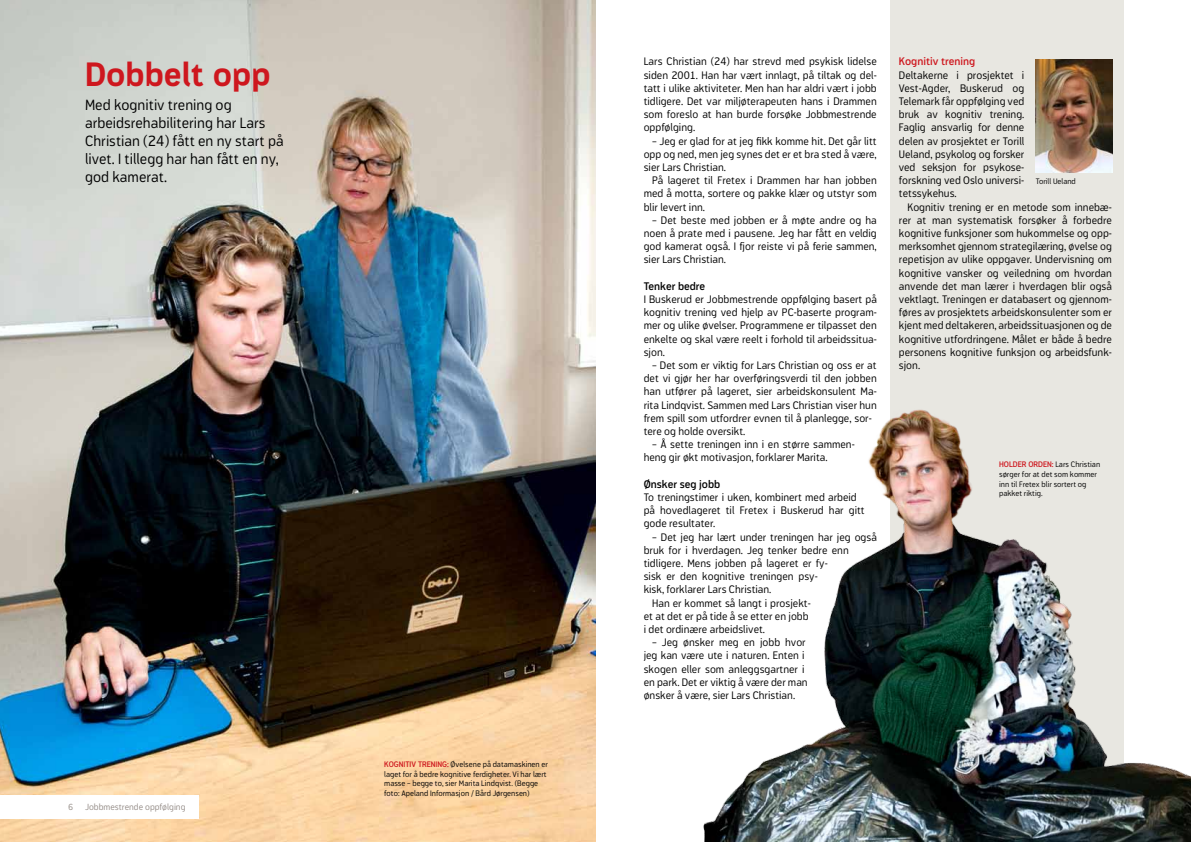
<style>
.page{position:relative;width:1191px;height:842px;background:#fff}
.page>*{position:absolute;margin:0;border:0;box-sizing:border-box;transform-origin:0 0}
.t1{font:700 33.4px "Modus";color:#ce171e}
.t2{font:300 15px/18px "Modus";color:#000}
.t3{font:300 11px/13.2px "Modus";color:#000}
.t4{font:300 9px "Modus";color:#958d88}
.t5{font:300 8px/9.6px "Modus";color:#000}
.s1{font-weight:600;color:#ce171e}
.s2{font-weight:600}
</style>
<div class="page">
<div style="left:889px;top:0;width:234px;height:842px;background:#e8e7e1"></div>
<img style="left:0;top:0;width:595px;height:842px">
<div style="left:0;top:795px;width:198px;height:24px;background:#fff"></div>
<img style="left:703px;top:272px;width:488px;height:570px">
<img style="left:1035px;top:60px;width:77px;height:112px">
<h1 class="t1" style="left:85px;top:55px;width:187px">Dobbelt opp</h1>
<p class="t2" style="left:85px;top:96px;width:200px">Med kognitiv trening og arbeidsrehabilitering har Lars<br>Christian (24) fått en ny start på livet. I tillegg har han fått en ny, god kamerat.</p>
<p class="t4" style="left:68px;top:802px;width:7px">6</p>
<p class="t4" style="left:85px;top:802px;width:102px">Jobbmestrende oppfølging</p>
<p class="t5" style="left:384px;top:760px;width:165px"><span class="s1">KOGNITIV TRENING:</span> Øvelsene på datamaskinen er laget for å bedre kognitive ferdigheter. Vi har lært masse – begge to, sier Marita Lindqvist. (Begge foto: Apeland Informasjon / Bård Jørgensen)</p>
<p class="t3" style="left:643px;top:55px;width:235px;text-align:justify">Lars Christian (24) har strevd med psykisk lidelse siden 2001. Han har vært innlagt, på tiltak og del&shy;tatt i ulike aktiviteter. Men han har aldri vært i jobb tidligere. Det var miljøterapeuten hans i Drammen som foreslo at han burde forsøke Jobbmestrende oppfølging.</p>
<p class="t3" style="left:652px;top:134px;width:226px">– Jeg er glad for at jeg fikk komme hit. Det går litt</p>
<p class="t3" style="left:643px;top:147px;width:235px">opp og ned, men jeg synes det er et bra sted å være,</p>
<p class="t3" style="left:643px;top:161px;width:84px">sier Lars Christian.</p>
<p class="t3" style="left:652px;top:174px;width:226px">På lageret til Fretex i Drammen har han jobben</p>
<p class="t3" style="left:643px;top:187px;width:234px">med å motta, sortere og pakke klær og utstyr som</p>
<p class="t3" style="left:643px;top:200px;width:63px">blir levert inn.</p>
<p class="t3" style="left:643px;top:213px;width:235px;text-align:justify;text-indent:9px">– Det beste med jobben er å møte andre og ha noen å prate med i pausene. Jeg har fått en veldig god kamerat også. I fjor reiste vi på ferie sammen, sier Lars Christian.</p>
<p class="t3" style="left:643px;top:279px;width:235px"><span class="s2">Tenker bedre<br></span>I Buskerud er Jobbmestrende oppfølging basert på kognitiv trening ved hjelp av PC-baserte program&shy;mer og ulike øvelser. Programmene er tilpasset den enkelte og skal være reelt i forhold til arbeidssitua&shy;sjon.</p>
<p class="t3" style="left:643px;top:359px;width:235px;text-indent:9px">– Det som er viktig for Lars Christian og oss er at det vi gjør her har overføringsverdi til den jobben han utfører på lageret, sier arbeidskonsulent Ma&shy;rita Lindqvist. Sammen med Lars Christian viser hun frem spill som utfordrer evnen til å planlegge, sor&shy;tere og holde oversikt.</p>
<p class="t3" style="left:643px;top:438px;width:212px;text-indent:9px">– Å sette treningen inn i en større sammen&shy;heng gir økt motivasjon, forklarer Marita.</p>
<p class="t3" style="left:643px;top:477px;width:223px"><span class="s2">ønsker seg jobb<br></span>To treningstimer i uken, kombinert med arbeid på hovedlageret til Fretex i Buskerud har gitt gode resultater.</p>
<p class="t3" style="left:652px;top:530px;width:226px">– Det jeg har lært under treningen har jeg også</p>
<p class="t3" style="left:643px;top:543px;width:206px">bruk for i hverdagen. Jeg tenker bedre enn</p>
<p class="t3" style="left:643px;top:557px;width:186px">tidligere. Mens jobben på lageret er fy-</p>
<p class="t3" style="left:643px;top:570px;width:176px">sisk er den kognitive treningen psy-</p>
<p class="t3" style="left:643px;top:583px;width:129px">kisk, forklarer Lars Christian.</p>
<p class="t3" style="left:652px;top:596px;width:160px">Han er kommet så langt i prosjekt-</p>
<p class="t3" style="left:643px;top:609px;width:166px">et at det er på tide å se etter en jobb</p>
<p class="t3" style="left:643px;top:623px;width:123px">i det ordinære arbeidslivet.</p>
<p class="t3" style="left:643px;top:636px;width:165px;text-indent:9px">– Jeg ønsker meg en jobb hvor jeg kan være ute i naturen. Enten i skogen eller som anleggsgartner i en park. Det er viktig å være der man ønsker å være, sier Lars Christian.</p>
<p class="t3" style="left:899px;top:55px;width:127px"><span class="s1">Kognitiv trening<br></span>Deltakerne i prosjektet i<br>Vest-Agder, Buskerud og<br>Telemark får oppfølging ved bruk av kognitiv trening.<br>Faglig ansvarlig for denne delen av prosjektet er Torill<br>Ueland, psykolog og forsker ved seksjon for psykose&shy;forskning ved Oslo universi&shy;tetssykehus.</p>
<p class="t3" style="left:899px;top:200px;width:215px;text-align:justify;text-indent:9px">Kognitiv trening er en metode som innebæ&shy;rer at man systematisk forsøker å forbedre kognitive funksjoner som hukommelse og opp&shy;merksomhet gjennom strategilæring, øvelse og repetisjon av ulike oppgaver. Undervisning om kognitive vansker og veiledning om hvordan anvende det man lærer i hverdagen blir også vektlagt. Treningen er databasert og gjennom&shy;føres av prosjektets arbeidskonsulenter som er kjent med deltakeren, arbeidssituasjonen og de kognitive utfordringene. Målet er både å bedre personens kognitive funksjon og arbeidsfunk&shy;sjon.</p>
<p class="t5" style="left:1035px;top:176px;width:42px">Torill Ueland</p>
<p class="t5" style="left:999px;top:460px;width:103px"><span class="s1">HOlDER ORDEN:</span> Lars Christian sørger for at det som kommer inn til Fretex blir sortert og pakket riktig.</p>
</div>
